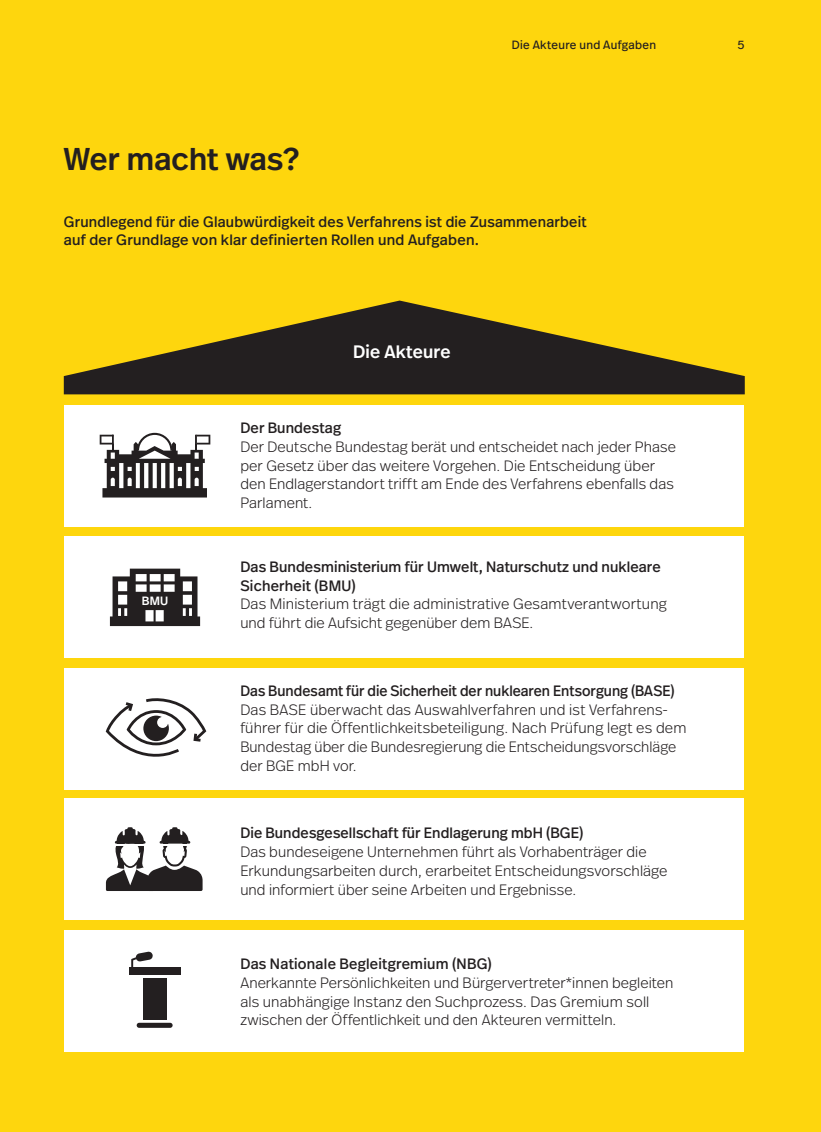
<style>
.page{position:relative;width:821px;height:1132px;background:#fff}
.page>*{position:absolute;margin:0;border:0;box-sizing:border-box;transform-origin:0 0}
.t1{font:500 31.5px "Real Head Pro";letter-spacing:.005em;color:#231f20}
.t2{font:500 18px "Real Head Pro";letter-spacing:.01em;color:#fff}
.t3{font:300 15px/18.8px "Real Head Pro";letter-spacing:.005em;color:#231f20}
.t4{font:15px/18.8px "Real Head Pro";letter-spacing:.01em;color:#231f20}
.t5{font:12px "Real Head Pro";letter-spacing:.025em;color:#231f20}
.t6{font:500 12px "Real Head Pro";color:#fff}
</style>
<div class="page">
<div style="left:0;top:0;width:821px;height:1131px;background:#fed60d"></div>
<svg style="left:64px;top:300px;width:680px;height:94px;fill:#231f20"></svg>
<div style="left:64px;top:405px;width:679px;height:122px;background:#fff"></div>
<div style="left:64px;top:798px;width:679px;height:122px;background:#fff"></div>
<div style="left:64px;top:929px;width:679px;height:122px;background:#fff"></div>
<div style="left:64px;top:536px;width:679px;height:122px;background:#fff"></div>
<div style="left:64px;top:667px;width:679px;height:122px;background:#fff"></div>
<svg style="left:100px;top:432px;width:110px;height:65px"></svg>
<svg style="left:110px;top:568px;width:90px;height:58px"></svg>
<svg style="left:105px;top:698px;width:102px;height:59px"></svg>
<div style="left:157px;top:716px;width:11px;height:11px;background:#fff;border-radius:50%"></div>
<svg style="left:106px;top:827px;width:96px;height:63px"></svg>
<hr style="left:160px;top:843px;width:29px;height:2px;background:#fff">
<div style="left:143px;top:977px;width:23px;height:42px;background:#231f20"></div>
<svg style="left:131px;top:951px;width:22px;height:15px"></svg>
<div style="left:137px;top:1022px;width:36px;height:5px;background:#231f20;border-radius:3px"></div>
<div style="left:129px;top:966px;width:51px;height:8px;background:#231f20"></div>
<h3 class="t1" style="left:64px;top:148px;width:237px">Wer macht was?</h3>
<h2 class="t5" style="left:512px;top:41px;width:146px">Die Akteure und Aufgaben</h2>
<p class="t5" style="left:737px;top:41px;width:9px">5</p>
<p class="t4" style="left:64px;top:213px;width:524px">Grundlegend für die Glaubwürdigkeit des Verfahrens ist die Zusammenarbeit auf der Grundlage von klar definierten Rollen und Aufgaben.</p>
<h4 class="t2" style="left:353px;top:345px;width:99px">Die Akteure</h4>
<p class="t6" style="left:142px;top:595px;width:28px">BMU</p>
<p class="t4" style="left:240px;top:419px;width:102px">Der Bundestag</p>
<p class="t3" style="left:240px;top:438px;width:437px">Der Deutsche Bundestag berät und entscheidet nach jeder Phase per Gesetz über das weitere Vorgehen. Die Entscheidung über den Endlagerstandort trifft am Ende des Verfahrens ebenfalls das Parlament.</p>
<p class="t4" style="left:240px;top:558px;width:422px">Das Bundesministerium für Umwelt, Naturschutz und nukleare<br>Sicherheit (BMU)</p>
<p class="t3" style="left:240px;top:595px;width:428px">Das Ministerium trägt die administrative Gesamtverantwortung und führt die Aufsicht gegenüber dem BASE.</p>
<p class="t4" style="left:240px;top:682px;width:436px">Das Bundesamt für die Sicherheit der nuklearen Entsorgung (BASE)</p>
<p class="t3" style="left:240px;top:700px;width:447px">Das BASE überwacht das Auswahlverfahren und ist Verfahrens&shy;führer für die Öffentlichkeitsbeteiligung. Nach Prüfung legt es dem Bundestag über die Bundesregierung die Entscheidungsvorschläge der BGE mbH vor.</p>
<p class="t4" style="left:240px;top:824px;width:344px">Die Bundesgesellschaft für Endlagerung mbH (BGE)</p>
<p class="t3" style="left:240px;top:843px;width:429px">Das bundeseigene Unternehmen führt als Vorhabenträger die<br>Erkundungsarbeiten durch, erarbeitet Entscheidungsvorschläge und informiert über seine Arbeiten und Ergebnisse.</p>
<p class="t4" style="left:240px;top:955px;width:253px">Das Nationale Begleitgremium (NBG)</p>
<p class="t3" style="left:240px;top:973px;width:434px">Anerkannte Persönlichkeiten und Bürgervertreter*innen begleiten als unabhängige Instanz den Suchprozess. Das Gremium soll zwischen der Öffentlichkeit und den Akteuren vermitteln.</p>
</div>
